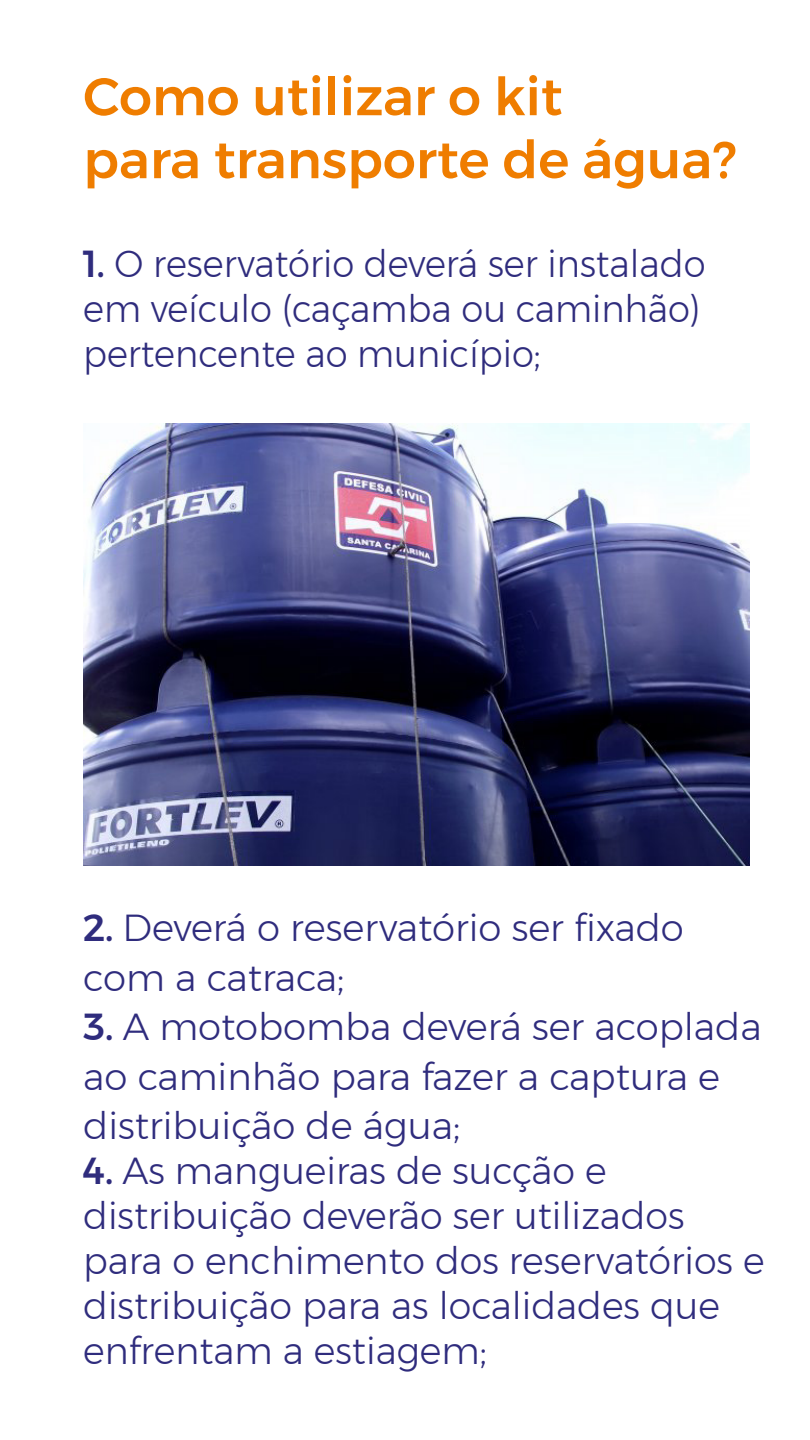
<style>
.page{position:relative;width:810px;height:1440px;background:#fff}
.page>*{position:absolute;margin:0;border:0;box-sizing:border-box;transform-origin:0 0}
.t1{font:500 52.5px/63px "Montserrat";color:#ef7d00}
.t2{font:300 37.5px/45px "Montserrat";color:#2f2c7d}
.t3{font:300 37.5px/45px "Montserrat";color:#2f2c7d;scale:.95 1}
.s1{font-weight:500}
</style>
<div class="page">
<img style="left:83px;top:423px;width:666px;height:442px">
<h1 class="t1" style="left:83px;top:65px;width:654px">Como utilizar o kit<br>para transporte de água?</h1>
<p class="t3" style="left:83px;top:241px;width:657px"><span class="s1">1.</span> O reservatório deverá ser instalado em veículo (caçamba ou caminhão) pertencente ao município;</p>
<p class="t2" style="left:83px;top:903px;width:602px;line-height:49.5px"><span class="s1">2.</span> Deverá o reservatório ser fixado com a catraca;</p>
<p class="t2" style="left:83px;top:1002px;width:680px;line-height:49.5px"><span class="s1">3.</span> A motobomba deverá ser acoplada ao caminhão para fazer a captura e distribuição de água;</p>
<p class="t2" style="left:83px;top:1148px;width:683px"><span class="s1">4.</span> As mangueiras de sucção e distribuição deverão ser utilizados para o enchimento dos reservatórios e distribuição para as localidades que enfrentam a estiagem;</p>
</div>
